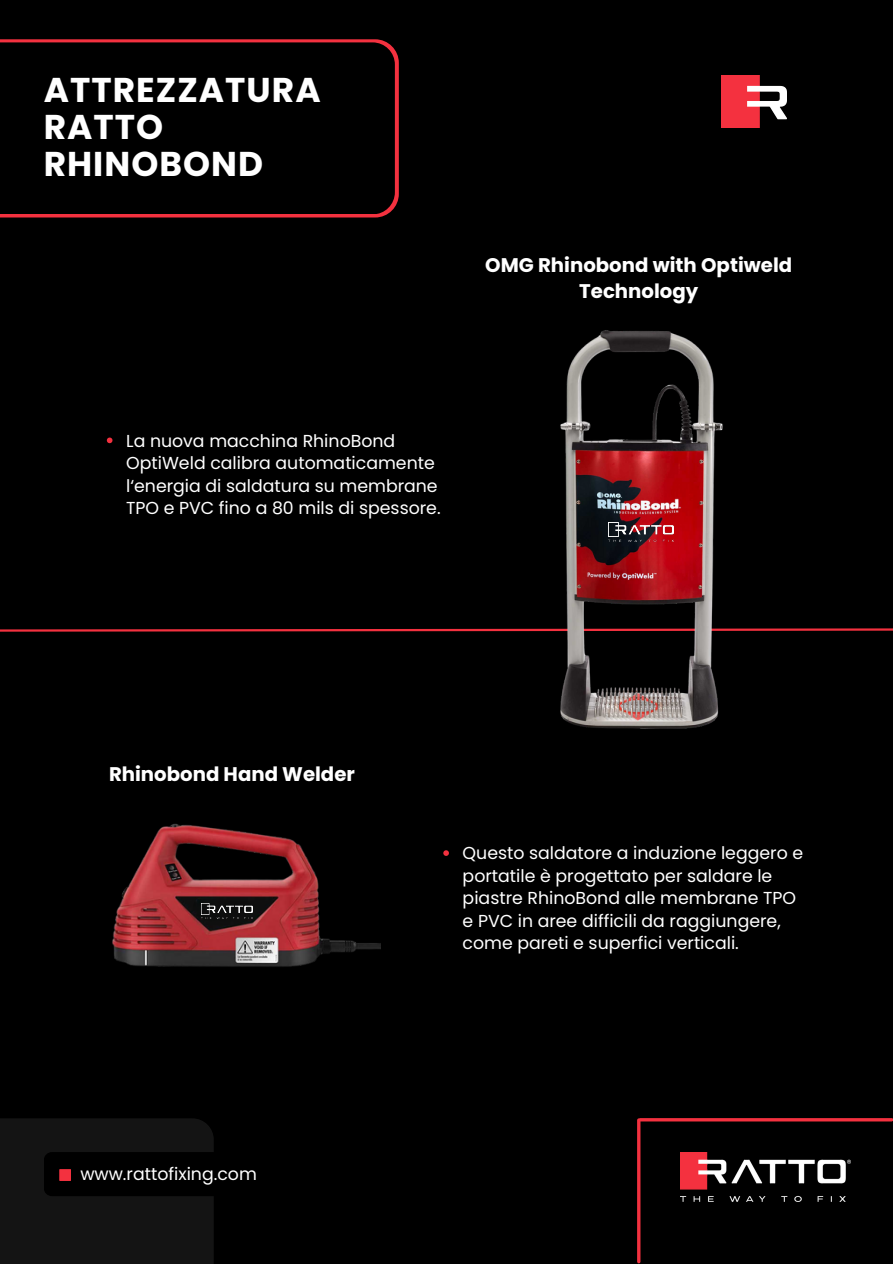
<style>
.page{position:relative;width:893px;height:1264px;background:#fff}
.page>*{position:absolute;margin:0;border:0;box-sizing:border-box;transform-origin:0 0}
.t1{font:700 34.35px/37.2px "Poppins";letter-spacing:.03em;color:#fff}
.t2{font:700 19.65px/25.8px "Poppins";color:#fff;text-align:center}
.t3{font:17.25px/22.5px "Poppins";color:#fff}
</style>
<div class="page">
<div style="left:0;top:0;width:892px;height:1263px;background:#000"></div>
<svg style="left:0;top:39px;width:398px;height:178px;background:#dc2c39"></svg>
<svg style="left:0;top:42px;width:395px;height:172px"></svg>
<svg style="left:0;top:628px;width:892px;height:4px"></svg>
<img style="left:721px;top:76px;width:65px;height:52px">
<div style="left:0;top:1118px;width:214px;height:145px;background:#141414"></div>
<div style="left:44px;top:1151px;width:291px;height:45px;background:#000;border-radius:8px"></div>
<div style="left:59px;top:1169px;width:12px;height:11px;background:#f3313f"></div>
<img style="left:425px;top:330px;width:427px;height:399px">
<img style="left:112px;top:823px;width:268px;height:144px">
<hr style="left:640px;top:1118px;width:251px;height:3px;background:#f3313f">
<img style="left:681px;top:1152px;width:169px;height:49px">
<hr style="left:637px;top:1119px;width:3px;height:142px;background:#f3313f">
<img style="left:609px;top:522px;width:64px;height:19px">
<svg style="left:443px;top:850px;width:6px;height:5px"></svg>
<svg style="left:107px;top:437px;width:5px;height:6px"></svg>
<img style="left:201px;top:903px;width:51px;height:15px">
<p class="t1" style="left:44px;top:71px;width:278px">ATTREZZATURA<br>RATTO<br>RHINOBOND</p>
<p class="t2" style="left:485px;top:252px;width:308px">OMG Rhinobond with Optiweld<br>Technology</p>
<h2 class="t3" style="left:126px;top:429px;width:316px">La nuova macchina RhinoBond OptiWeld calibra automaticamente l‘energia di saldatura su membrane TPO e PVC fino a 80 mils di spessore.</h2>
<h3 class="t2" style="left:109px;top:761px;width:247px">Rhinobond Hand Welder</h3>
<p class="t3" style="left:80px;top:1162px;width:178px">www.rattofixing.com</p>
<p class="t3" style="left:462px;top:842px;width:342px">Questo saldatore a induzione leggero e portatile è progettato per saldare le piastre RhinoBond alle membrane TPO e PVC in aree difficili da raggiungere, come pareti e superfici verticali.</p>
</div>
